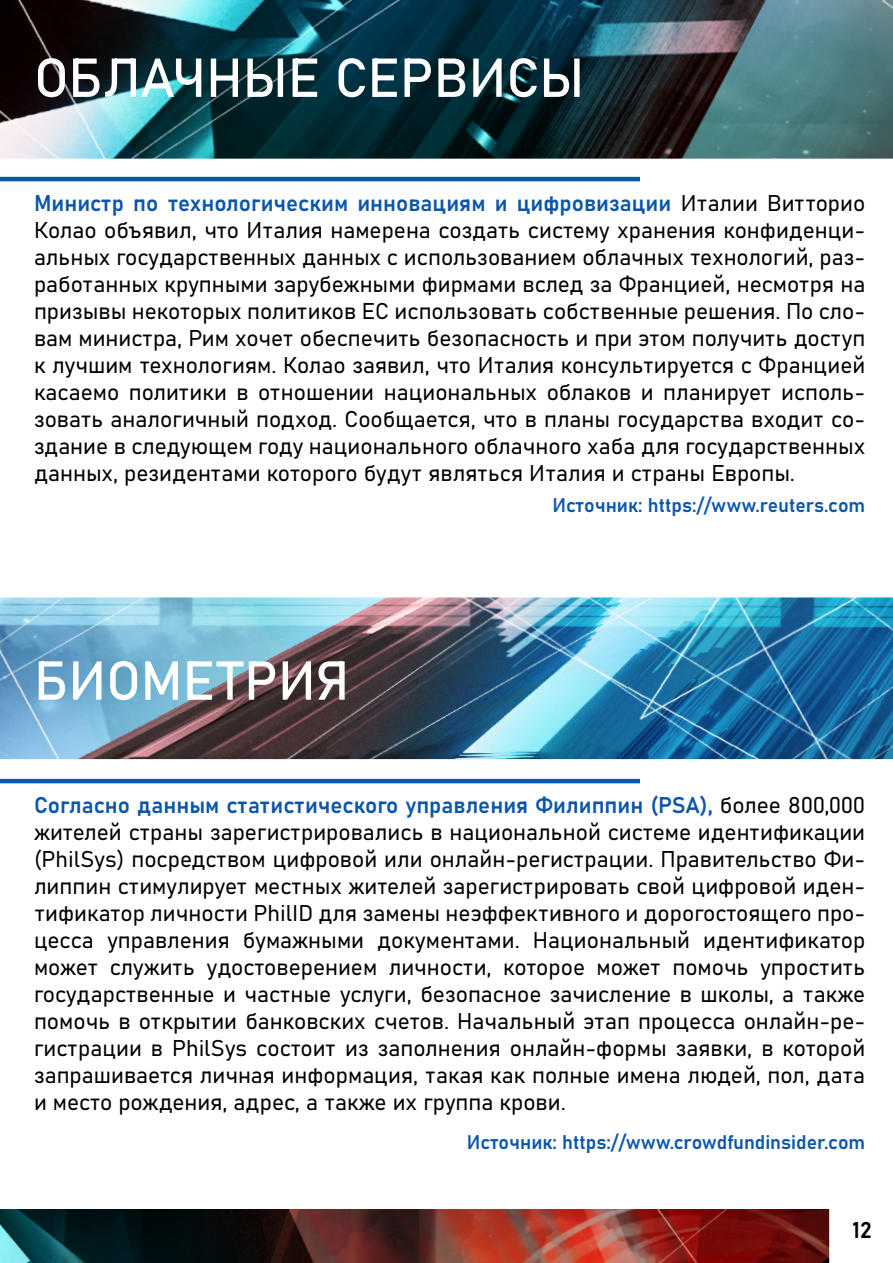
<style>
.page{position:relative;width:893px;height:1263px;background:#fff}
.page>*{position:absolute;margin:0;border:0;box-sizing:border-box;transform-origin:0 0}
.t1{font:54px "Bahnschrift";color:#fff}
.t2{font:22.5px/27px "Bahnschrift";color:#000;text-align:justify}
.t3{font:19.5px "Bahnschrift";color:#0d57ab}
.s1{color:#0d57ab}
</style>
<div class="page">
<hr style="left:0;top:177px;width:640px;height:4px;background:#0d57ab">
<img style="left:0;top:0;width:893px;height:159px">
<img style="left:0;top:1209px;width:829px;height:54px">
<img style="left:0;top:597px;width:893px;height:162px">
<hr style="left:0;top:779px;width:640px;height:4px;background:#0d57ab">
<h1 class="t1" style="left:34px;top:37px;width:552px">ОБЛАЧНЫЕ СЕРВИСЫ</h1>
<p class="t2" style="left:34px;top:188px;width:833px"><span class="s1">Министр по технологическим инновациям и цифровизации</span> Италии Витторио Колао объявил, что Италия намерена создать систему хранения конфиденци&shy;альных государственных данных с использованием облачных технологий, раз&shy;работанных крупными зарубежными фирмами вслед за Францией, несмотря на призывы некоторых политиков ЕС использовать собственные решения. По сло&shy;вам министра, Рим хочет обеспечить безопасность и при этом получить доступ к лучшим технологиям. Колао заявил, что Италия консультируется с Францией касаемо политики в отношении национальных облаков и планирует исполь&shy;зовать аналогичный подход. Сообщается, что в планы государства входит со&shy;здание в следующем году национального облачного хаба для государственных данных, резидентами которого будут являться Италия и страны Европы.</p>
<p class="t3" style="left:552px;top:490px;width:314px">Источник: https://www.reuters.com</p>
<h1 class="t1" style="left:34px;top:640px;width:317px">БИОМЕТРИЯ</h1>
<p class="t2" style="left:34px;top:790px;width:833px"><span class="s1">Согласно данным статистического управления Филиппин (PSA),</span> более 800,000 жителей страны зарегистрировались в национальной системе идентификации (PhilSys) посредством цифровой или онлайн-регистрации. Правительство Фи&shy;липпин стимулирует местных жителей зарегистрировать свой цифровой иден&shy;тификатор личности PhilID для замены неэффективного и дорогостоящего про&shy;цесса управления бумажными документами. Национальный идентификатор может служить удостоверением личности, которое может помочь упростить государственные и частные услуги, безопасное зачисление в школы, а также помочь в открытии банковских счетов. Начальный этап процесса онлайн-ре&shy;гистрации в PhilSys состоит из заполнения онлайн-формы заявки, в которой запрашивается личная информация, такая как полные имена людей, пол, дата и место рождения, адрес, а также их группа крови.</p>
<p class="t3" style="left:467px;top:1127px;width:400px">Источник: https://www.crowdfundinsider.com</p>
<p class="t2" style="left:853px;top:1215px;width:21px">12</p>
</div>
